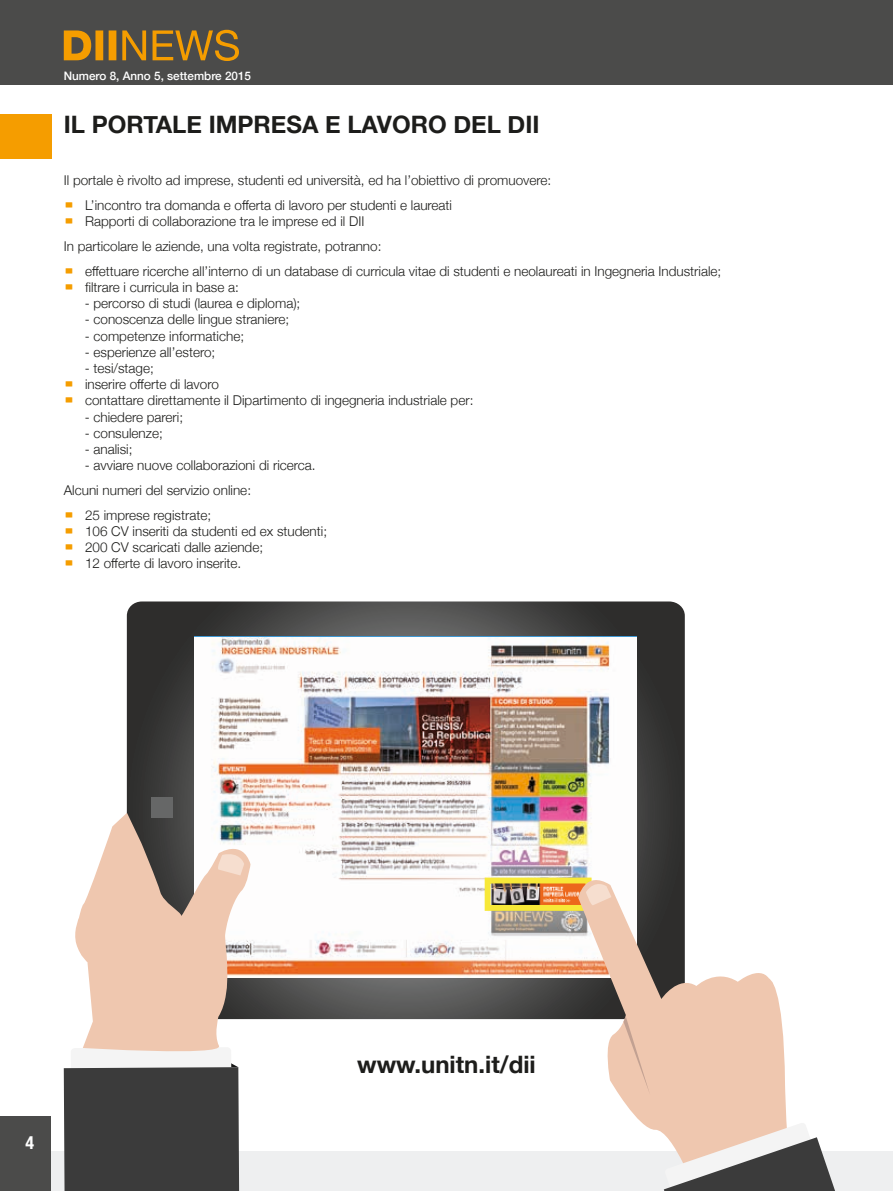
<style>
.page{position:relative;width:893px;height:1191px;background:#fff}
.page>*{position:absolute;margin:0;border:0;box-sizing:border-box;transform-origin:0 0}
.t1{font:700 24px "Helvetica Neue";color:#1d1d1b}
.t2{font:700 condensed 18px "Helvetica Neue";color:#fff}
.t3{font:300 13.5px/24.8px "Helvetica Neue";color:#1d1d1b}
.t4{font:500 11.7px "Helvetica Neue";color:#fff}
.s1{font-family:"Blackoak Std";font-weight:400;color:#f59d00}
</style>
<div class="page">
<div style="left:0;top:1150px;width:893px;height:41px;background:#eeeff0"></div>
<div style="left:0;top:115px;width:51px;height:44px;background:#f59d00"></div>
<svg style="left:127px;top:601px;width:558px;height:418px;background:#434443"></svg>
<div style="left:151px;top:797px;width:21px;height:21px;background:#666767"></div>
<img style="left:194px;top:637px;width:443px;height:340px">
<img style="left:403px;top:795px;width:234px;height:182px">
<img style="left:492px;top:884px;width:86px;height:20px">
<div style="left:485px;top:877px;width:107px;height:34px;border:6px solid #f7e838"></div>
<svg style="left:64px;top:1049px;width:175px;height:142px;background:#4b4b4b"></svg>
<svg style="left:73px;top:813px;width:177px;height:243px;fill:#efc7af"></svg>
<svg style="left:216px;top:852px;width:28px;height:23px"></svg>
<svg style="left:578px;top:868px;width:209px;height:322px"></svg>
<svg style="left:664px;top:1122px;width:171px;height:69px"></svg>
<svg style="left:623px;top:1016px;width:27px;height:79px;background:#ebc3ac"></svg>
<hr style="left:892px;top:115px;width:1px;height:44px;background:#f59d00">
<svg style="left:586px;top:878px;width:25px;height:27px"></svg>
<div style="left:0;top:1115px;width:51px;height:76px;background:#4b4b4a"></div>
<div style="left:0;top:0;width:893px;height:85px;background:#4b4b4a"></div>
<svg style="left:64px;top:29px;width:175px;height:32px"></svg>
<p class="t4" style="left:64px;top:66px;width:189px">Numero 8, Anno 5, settembre 2015</p>
<h1 class="t1" style="left:64px;top:106px;width:477px">IL PORTALE IMPRESA E LAVORO DEL DII</h1>
<p class="t3" style="left:64px;top:167px;width:489px">Il portale è rivolto ad imprese, studenti ed università, ed ha l’obiettivo di promuovere:</p>
<p class="t3" style="left:64px;top:192px;width:390px"><span class="s1">•</span> L’incontro tra domanda e offerta di lavoro per studenti e laureati</p>
<p class="t3" style="left:64px;top:208px;width:319px"><span class="s1">•</span> Rapporti di collaborazione tra le imprese ed il DII<br>In particolare le aziende, una volta registrate, potranno:</p>
<p class="t3" style="left:64px;top:257px;width:659px"><span class="s1">•</span> effettuare ricerche all’interno di un database di curricula vitae di studenti e neolaureati in Ingegneria Industriale;</p>
<p class="t3" style="left:64px;top:274px;width:177px"><span class="s1">•</span> filtrare i curricula in base a:</p>
<p class="t3" style="left:85px;top:290px;width:217px">- percorso di studi (laurea e diploma);</p>
<p class="t3" style="left:85px;top:306px;width:206px">- conoscenza delle lingue straniere;</p>
<p class="t3" style="left:85px;top:322px;width:161px">- competenze informatiche;</p>
<p class="t3" style="left:85px;top:338px;width:132px">- esperienze all’estero;</p>
<p class="t3" style="left:85px;top:355px;width:70px">- tesi/stage;</p>
<p class="t3" style="left:64px;top:371px;width:157px"><span class="s1">•</span> inserire offerte di lavoro</p>
<p class="t3" style="left:64px;top:387px;width:411px"><span class="s1">•</span> contattare direttamente il Dipartimento di ingegneria industriale per:</p>
<p class="t3" style="left:85px;top:403px;width:100px">- chiedere pareri;</p>
<p class="t3" style="left:85px;top:419px;width:80px">- consulenze;</p>
<p class="t3" style="left:85px;top:436px;width:49px">- analisi;</p>
<p class="t3" style="left:64px;top:452px;width:253px;text-indent:21px">- avviare nuove collaborazioni di ricerca.<br>Alcuni numeri del servizio online:</p>
<p class="t3" style="left:64px;top:501px;width:149px"><span class="s1">•</span> 25 imprese registrate;</p>
<p class="t3" style="left:64px;top:517px;width:265px"><span class="s1">•</span> 106 CV inseriti da studenti ed ex studenti;</p>
<p class="t3" style="left:64px;top:534px;width:201px"><span class="s1">•</span> 200 CV scaricati dalle aziende;</p>
<p class="t3" style="left:64px;top:550px;width:179px"><span class="s1">•</span> 12 offerte di lavoro inserite.</p>
<h2 class="t2" style="left:25px;top:1131px;width:10px">4</h2>
<h1 class="t1" style="left:357px;top:1045px;width:180px">www.unitn.it/dii</h1>
</div>
